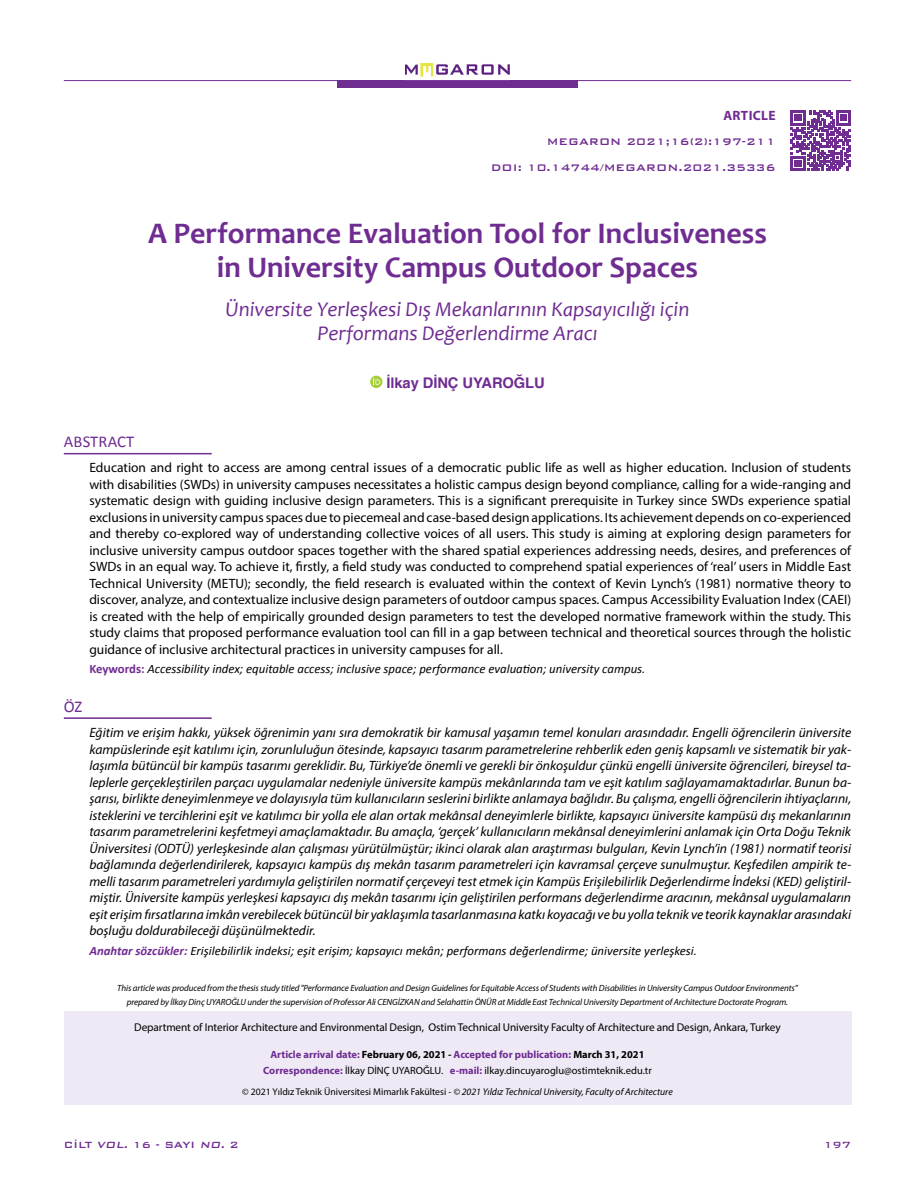
<style>
.page{position:relative;width:915px;height:1191px;background:#fff}
.page>*{position:absolute;margin:0;border:0;box-sizing:border-box;transform-origin:0 0}
.t1{font:700 30px/34.5px "Candara";color:#6f2c91;text-align:center}
.t2{font:italic 21px/24px "Candara";color:#6f2c91;text-align:center}
.t3{font:16.5px "Calibri";letter-spacing:.01em;color:#6f2c91}
.t4{font:700 14.7px "Helvetica";letter-spacing:-.005em;color:#6f2c91}
.t5{font:italic 13.5px/16.5px "Myriad Pro";color:#000;text-align:justify}
.t6{font:13.5px/16.5px "Myriad Pro";color:#000;text-align:justify}
.t7{font:700 13.5px "Myriad Pro";letter-spacing:.025em;color:#6f2c91}
.t8{font:italic 12.75px "Calibri";color:#000}
.t9{font:500 12.75px/25.5px "Bank Gothic";color:#6f2c91;text-align:right}
.t10{font:500 12px "Bank Gothic BT";color:#6f2c91}
.t11{font:11.25px "Myriad Pro";letter-spacing:-.01em;color:#000}
.t12{font:700 10.5px/16.8px "Myriad Pro";color:#6f2c91;text-align:center}
.t13{font:italic 9.75px "Myriad Pro";color:#000}
.t14{font:italic 9px/13.5px "Myriad Pro";letter-spacing:-.01em;color:#000;text-align:center}
.s1{font-weight:700;font-style:normal;color:#6f2c91}
.s2{font-weight:700;color:#6f2c91}
.s3{color:#000}
.s4{font-style:italic;color:#000}
.s5{font-weight:400;color:#000}
.s6{font-style:normal}
.s7{font-style:italic}
</style>
<div class="page">
<div style="left:64px;top:1011px;width:786px;height:94px;background:#eee9f4"></div>
<div style="left:337px;top:80px;width:240px;height:8px;background:#6f2c91"></div>
<img style="left:405px;top:64px;width:104px;height:13px">
<hr style="left:64px;top:80px;width:786px;height:1px;background:#6f2c91">
<div style="left:370px;top:376px;width:12px;height:12px;background:#a6ce3a;border-radius:50%"></div>
<svg style="left:373px;top:378px;width:7px;height:7px"></svg>
<hr style="left:64px;top:717px;width:148px;height:2px;background:#6f2c91">
<hr style="left:64px;top:453px;width:148px;height:1px;background:#6f2c91">
<svg style="left:790px;top:111px;width:60px;height:60px"></svg>
<p class="t7" style="left:723px;top:106px;width:54px">ARTICLE</p>
<p class="t9" style="left:490px;top:128px;width:286px">MEGARON 2021;16(2):197-211<br>DOI: 10.14744/MEGARON.2021.35336</p>
<h1 class="t1" style="left:148px;top:216px;width:620px">A Performance Evaluation Tool for Inclusiveness in University Campus Outdoor Spaces</h1>
<h2 class="t2" style="left:225px;top:297px;width:465px">Üniversite Yerleşkesi Dış Mekanlarının Kapsayıcılığı için<br>Performans Değerlendirme Aracı</h2>
<p class="t4" style="left:386px;top:371px;width:160px">İlkay DİNÇ UYAROĞLU</p>
<p class="t3" style="left:64px;top:431px;width:72px">ABSTRACT</p>
<p class="t6" style="left:89px;top:459px;width:763px">Education and right to access are among central issues of a democratic public life as well as higher education. Inclusion of students with disabilities (SWDs) in university campuses necessitates a holistic campus design beyond compliance, calling for a wide-ranging and systematic design with guiding inclusive design parameters. This is a significant prerequisite in Turkey since SWDs experience spatial exclusions in university campus spaces due to piecemeal and case-based design applications. Its achievement depends on co-experienced and thereby co-explored way of understanding collective voices of all users. This study is aiming at exploring design parameters for inclusive university campus outdoor spaces together with the shared spatial experiences addressing needs, desires, and preferences of SWDs in an equal way. To achieve it, firstly, a field study was conducted to comprehend spatial experiences of ‘real’ users in Middle East Technical University (METU); secondly, the field research is evaluated within the context of Kevin Lynch’s (1981) normative theory to discover, analyze, and contextualize inclusive design parameters of outdoor campus spaces. Campus Accessibility Evaluation Index (CAEI) is created with the help of empirically grounded design parameters to test the developed normative framework within the study. This study claims that proposed performance evaluation tool can fill in a gap between technical and theoretical sources through the holistic guidance of inclusive architectural practices in university campuses for all.</p>
<p class="t8" style="left:89px;top:661px;width:557px"><span class="s1">Keywords:</span> Accessibility index; equitable access; inclusive space; performance evaluation; university campus.</p>
<p class="t3" style="left:64px;top:696px;width:20px">ÖZ</p>
<p class="t5" style="left:89px;top:724px;width:763px">Eğitim ve erişim hakkı, yüksek öğrenimin yanı sıra demokratik bir kamusal yaşamın temel konuları arasındadır. Engelli öğrencilerin üniversite kampüslerinde eşit katılımı için, zorunluluğun ötesinde, kapsayıcı tasarım parametrelerine rehberlik eden geniş kapsamlı ve sistematik bir yak&shy;laşımla bütüncül bir kampüs tasarımı gereklidir. Bu, Türkiye’de önemli ve gerekli bir önkoşuldur çünkü engelli üniversite öğrencileri, bireysel ta&shy;leplerle gerçekleştirilen parçacı uygulamalar nedeniyle üniversite kampüs mekânlarında tam ve eşit katılım sağlayamamaktadırlar. Bunun ba&shy;şarısı, birlikte deneyimlenmeye ve dolayısıyla tüm kullanıcıların seslerini birlikte anlamaya bağlıdır. Bu çalışma, engelli öğrencilerin ihtiyaçlarını, isteklerini ve tercihlerini eşit ve katılımcı bir yolla ele alan ortak mekânsal deneyimlerle birlikte, kapsayıcı üniversite kampüsü dış mekanlarının tasarım parametrelerini keşfetmeyi amaçlamaktadır. Bu amaçla, ‘gerçek’ kullanıcıların mekânsal deneyimlerini anlamak için Orta Doğu Teknik Üniversitesi (ODTÜ) yerleşkesinde alan çalışması yürütülmüştür; ikinci olarak alan araştırması bulguları, Kevin Lynch’in (1981) normatif teorisi bağlamında değerlendirilerek, kapsayıcı kampüs dış mekân tasarım parametreleri için kavramsal çerçeve sunulmuştur. Keşfedilen ampirik te&shy;melli tasarım parametreleri yardımıyla geliştirilen normatif çerçeveyi test etmek için Kampüs Erişilebilirlik Değerlendirme İndeksi (KED) geliştiril&shy;miştir. Üniversite kampüs yerleşkesi kapsayıcı dış mekân tasarımı için geliştirilen performans değerlendirme aracının, mekânsal uygulamaların eşit erişim fırsatlarına imkân verebilecek bütüncül bir yaklaşımla tasarlanmasına katkı koyacağı ve bu yolla teknik ve teorik kaynaklar arasındaki boşluğu doldurabileceği düşünülmektedir.</p>
<p class="t8" style="left:89px;top:942px;width:609px"><span class="s2">Anahtar sözcükler:</span> Erişilebilirlik indeksi; eşit erişim; kapsayıcı mekân; performans değerlendirme; üniversite yerleşkesi.</p>
<p class="t14" style="left:117px;top:981px;width:682px">This article was produced from the thesis study titled "Performance Evaluation and Design Guidelines for Equitable Access of Students with Disabilities in University Campus Outdoor Environments” prepared by İlkay Dinç UYAROĞLU under the supervision of Professor Ali CENGİZKAN and Selahattin ÖNÜR at Middle East Technical University Department of Architecture Doctorate Program.</p>
<p class="t11" style="left:134px;top:1020px;width:647px">Department of Interior Architecture and Environmental Design, Ostim Technical University Faculty of Architecture and Design, Ankara, Turkey</p>
<p class="t12" style="left:263px;top:1045px;width:390px">Article arrival date: <span class="s3">February 06, 2021</span> <span class="s4">-</span> Accepted for publication: <span class="s3">March 31, 2021<br></span>Correspondence: <span class="s5">İlkay DİNÇ UYAROĞLU.</span> e-mail: <span class="s5">ilkay.dincuyaroglu@ostimteknik.edu.tr</span></p>
<p class="t13" style="left:242px;top:1085px;width:432px"><span class="s6">© 2021 Yıldız Teknik Üniversitesi Mimarlık Fakültesi -</span> © 2021 Yıldız Technical University, Faculty of Architecture</p>
<p class="t10" style="left:64px;top:1138px;width:176px">CİLT <span class="s7">VOL.</span> 16 - SAYI <span class="s7">NO.</span> 2</p>
<p class="t10" style="left:823px;top:1138px;width:29px">197</p>
</div>
